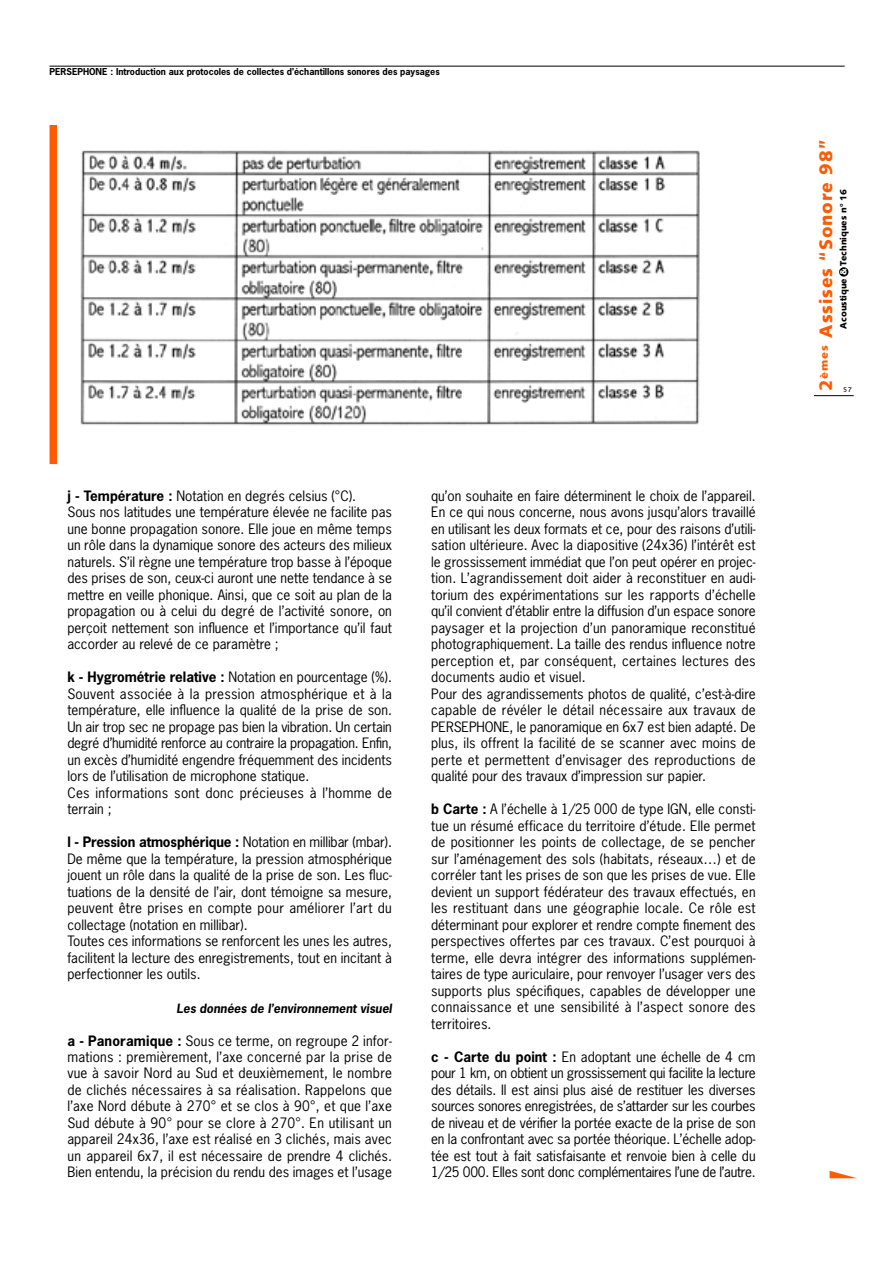
<style>
.page{position:relative;width:893px;height:1263px;background:#fff}
.page>*{position:absolute;margin:0;border:0;box-sizing:border-box;transform-origin:0 0}
.t1{font:900 18px "Syntax";letter-spacing:.05em;color:#ff5a00}
.t2{font:13.5px/16.5px "News Gothic";color:#000}
.t3{font:italic 700 12px "News Gothic";color:#000}
.t4{font:700 9px "News Gothic";color:#000}
.t5{font:900 9px "Syntax";color:#000}
.t6{font:6.3px "OCRB";color:#000;scale:1.08 1}
.s1{font-weight:700}
.s2{color:#fff}
</style>
<div class="page">
<hr style="left:49px;top:66px;width:795px;height:1px;background:#000">
<hr style="left:813px;top:395px;width:40px;height:1px;background:#000">
<div style="left:839px;top:267px;width:9px;height:10px;background:#000;border-radius:50%"></div>
<img style="left:80px;top:150px;width:620px;height:276px">
<div style="left:50px;top:125px;width:7px;height:339px;background:#ff5a00"></div>
<svg style="left:829px;top:1171px;width:27px;height:7px"></svg>
<p class="t4" style="left:49px;top:68px;width:392px">PERSEPHONE : Introduction aux protocoles de collectes d’échantillons sonores des paysages</p>
<p class="t2" style="left:67px;top:489px;width:326px"><span class="s1">j - Température :</span> Notation en degrés celsius (°C).<br>Sous nos latitudes une température élevée ne facilite pas une bonne propagation sonore. Elle joue en même temps un rôle dans la dynamique sonore des acteurs des milieux naturels. S’il règne une température trop basse à l’époque des prises de son, ceux-ci auront une nette tendance à se mettre en veille phonique. Ainsi, que ce soit au plan de la propagation ou à celui du degré de l’activité sonore, on perçoit nettement son influence et l’importance qu’il faut accorder au relevé de ce paramètre ;</p>
<p class="t2" style="left:67px;top:670px;width:326px"><span class="s1">k - Hygrométrie relative :</span> Notation en pourcentage (%).<br>Souvent associée à la pression atmosphérique et à la température, elle influence la qualité de la prise de son.<br>Un air trop sec ne propage pas bien la vibration. Un certain degré d’humidité renforce au contraire la propagation. Enfin, un excès d’humidité engendre fréquemment des incidents lors de l’utilisation de microphone statique.<br>Ces informations sont donc précieuses à l’homme de terrain ;</p>
<p class="t2" style="left:67px;top:835px;width:326px"><span class="s1">l - Pression atmosphérique :</span> Notation en millibar (mbar).<br>De même que la température, la pression atmosphérique jouent un rôle dans la qualité de la prise de son. Les fluc&shy;tuations de la densité de l’air, dont témoigne sa mesure, peuvent être prises en compte pour améliorer l’art du collectage (notation en millibar).<br>Toutes ces informations se renforcent les unes les autres, facilitent la lecture des enregistrements, tout en incitant à perfectionner les outils.</p>
<p class="t3" style="left:176px;top:1003px;width:217px">Les données de l’environnement visuel</p>
<p class="t2" style="left:67px;top:1033px;width:326px;text-align:justify"><span class="s1">a - Panoramique :</span> Sous ce terme, on regroupe 2 infor&shy;mations : premièrement, l’axe concerné par la prise de vue à savoir Nord au Sud et deuxièmement, le nombre de clichés nécessaires à sa réalisation. Rappelons que l’axe Nord débute à 270° et se clos à 90°, et que l’axe Sud débute à 90° pour se clore à 270°. En utilisant un appareil 24x36, l’axe est réalisé en 3 clichés, mais avec un appareil 6x7, il est nécessaire de prendre 4 clichés.<br>Bien entendu, la précision du rendu des images et l’usage</p>
<p class="t2" style="left:431px;top:489px;width:326px">qu’on souhaite en faire déterminent le choix de l’appareil.<br>En ce qui nous concerne, nous avons jusqu’alors travaillé en utilisant les deux formats et ce, pour des raisons d’utili&shy;sation ultérieure. Avec la diapositive (24x36) l’intérêt est le grossissement immédiat que l’on peut opérer en projec&shy;tion. L’agrandissement doit aider à reconstituer en audi&shy;torium des expérimentations sur les rapports d’échelle qu’il convient d’établir entre la diffusion d’un espace sonore paysager et la projection d’un panoramique reconstitué photographiquement. La taille des rendus influence notre perception et, par conséquent, certaines lectures des documents audio et visuel.<br>Pour des agrandissements photos de qualité, c’est-à-dire capable de révéler le détail nécessaire aux travaux de PERSEPHONE, le panoramique en 6x7 est bien adapté. De plus, ils offrent la facilité de se scanner avec moins de perte et permettent d’envisager des reproductions de qualité pour des travaux d’impression sur papier.</p>
<p class="t2" style="left:431px;top:802px;width:326px;text-align:justify"><span class="s1">b Carte :</span> A l’échelle à 1/25 000 de type IGN, elle consti&shy;tue un résumé efficace du territoire d’étude. Elle permet de positionner les points de collectage, de se pencher sur l’aménagement des sols (habitats, réseaux…) et de corréler tant les prises de son que les prises de vue. Elle devient un support fédérateur des travaux effectués, en les restituant dans une géographie locale. Ce rôle est déterminant pour explorer et rendre compte finement des perspectives offertes par ces travaux. C’est pourquoi à terme, elle devra intégrer des informations supplémen&shy;taires de type auriculaire, pour renvoyer l’usager vers des supports plus spécifiques, capables de développer une connaissance et une sensibilité à l’aspect sonore des territoires.</p>
<p class="t2" style="left:431px;top:1050px;width:326px;text-align:justify"><span class="s1">c - Carte du point :</span> En adoptant une échelle de 4 cm pour 1 km, on obtient un grossissement qui facilite la lecture des détails. Il est ainsi plus aisé de restituer les diverses sources sonores enregistrées, de s’attarder sur les courbes de niveau et de vérifier la portée exacte de la prise de son en la confrontant avec sa portée théorique. L’échelle adop&shy;tée est tout à fait satisfaisante et renvoie bien à celle du 1/25 000. Elles sont donc complémentaires l’une de l’autre.</p>
<h1 class="t1" style="left:818px;top:391px;width:253px;rotate:-90deg">2<sup>èmes</sup> Assises “Sonore 98”</h1>
<p class="t5" style="left:839px;top:329px;width:141px;rotate:-90deg">Acoustique <span class="s2">&amp;</span> Techniques n° 16</p>
<p class="t6" style="left:843px;top:387px;width:10px">57</p>
</div>
